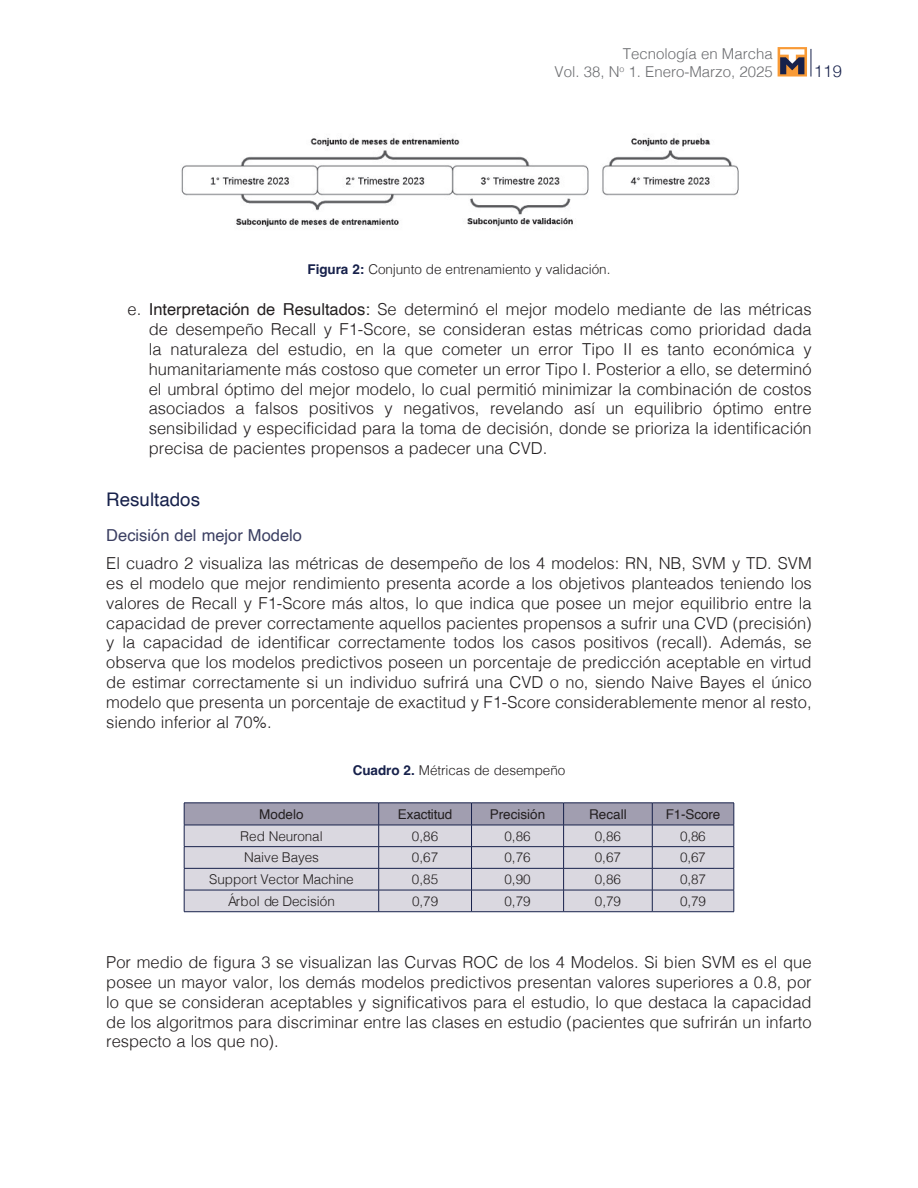
<style>
.page{position:relative;width:918px;height:1188px;background:#fff}
.page>*{position:absolute;margin:0;border:0;box-sizing:border-box;transform-origin:0 0}
.t1{font:18.75px "Helvetica";color:#17214b}
.t2{font:300 16.5px/19.8px "Helvetica";color:#231f20;text-align:justify}
.t3{font:16.5px "Helvetica";color:#3b3f62}
.t4{font:300 16.5px "Helvetica Neue";color:#17214b}
.t5{font:300 15px/18px "Helvetica";color:#6c6d70;text-align:right}
.t6{font:300 13.5px "Helvetica";letter-spacing:-.005em;color:#231f20}
.t7{font:13.5px "Helvetica";color:#231f20}
.s1{font-weight:700;color:#17214b}
.s2{font-weight:400}
</style>
<div class="page">
<svg style="left:811px;top:49px;width:1px;height:28px"></svg>
<svg style="left:778px;top:47px;width:29px;height:30px"></svg>
<svg style="left:780px;top:49px;width:24px;height:25px"></svg>
<img style="left:181px;top:137px;width:558px;height:90px">
<svg style="left:184px;top:803px;width:551px;height:109px"></svg>
<hr style="left:184px;top:825px;width:195px;height:1px;background:#17214b">
<hr style="left:379px;top:825px;width:93px;height:1px;background:#17214b">
<hr style="left:472px;top:825px;width:92px;height:1px;background:#17214b">
<hr style="left:564px;top:825px;width:88px;height:1px;background:#17214b">
<hr style="left:652px;top:825px;width:82px;height:1px;background:#17214b">
<p class="t5" style="left:555px;top:43px;width:220px">Tecnología en Marcha<br>Vol. 38, N<sup>o</sup> 1. Enero-Marzo, 2025</p>
<p class="t4" style="left:814px;top:57px;width:29px">119</p>
<p class="t6" style="left:308px;top:258px;width:304px"><span class="s1">Figura 2:</span> Conjunto de entrenamiento y validación.</p>
<p class="t2" style="left:149px;top:298px;width:664px;text-indent:-21px">e. <span class="s2">Interpretación de Resultados:</span> Se determinó el mejor modelo mediante de las métricas de desempeño Recall y F1-Score, se consideran estas métricas como prioridad dada la naturaleza del estudio, en la que cometer un error Tipo II es tanto económica y humanitariamente más costoso que cometer un error Tipo I. Posterior a ello, se determinó el umbral óptimo del mejor modelo, lo cual permitió minimizar la combinación de costos asociados a falsos positivos y negativos, revelando así un equilibrio óptimo entre sensibilidad y especificidad para la toma de decisión, donde se prioriza la identificación precisa de pacientes propensos a padecer una CVD.</p>
<p class="t1" style="left:106px;top:485px;width:95px">Resultados</p>
<p class="t3" style="left:106px;top:522px;width:197px">Decisión del mejor Modelo</p>
<p class="t2" style="left:106px;top:552px;width:707px">El cuadro 2 visualiza las métricas de desempeño de los 4 modelos: RN, NB, SVM y TD. SVM es el modelo que mejor rendimiento presenta acorde a los objetivos planteados teniendo los valores de Recall y F1-Score más altos, lo que indica que posee un mejor equilibrio entre la capacidad de prever correctamente aquellos pacientes propensos a sufrir una CVD (precisión) y la capacidad de identificar correctamente todos los casos positivos (recall). Además, se observa que los modelos predictivos poseen un porcentaje de predicción aceptable en virtud de estimar correctamente si un individuo sufrirá una CVD o no, siendo Naive Bayes el único modelo que presenta un porcentaje de exactitud y F1-Score considerablemente menor al resto, siendo inferior al 70%.</p>
<p class="t6" style="left:353px;top:759px;width:214px"><span class="s1">Cuadro 2.</span> Métricas de desempeño</p>
<p class="t7" style="left:259px;top:804px;width:46px">Modelo</p>
<p class="t7" style="left:398px;top:804px;width:56px">Exactitud</p>
<p class="t7" style="left:490px;top:804px;width:57px">Precisión</p>
<p class="t7" style="left:589px;top:804px;width:39px">Recall</p>
<p class="t7" style="left:666px;top:804px;width:56px">F1-Score</p>
<p class="t6" style="left:240px;top:824px;width:84px">Red Neuronal</p>
<p class="t6" style="left:412px;top:824px;width:28px">0,86</p>
<p class="t6" style="left:504px;top:824px;width:28px">0,86</p>
<p class="t6" style="left:595px;top:824px;width:28px">0,86</p>
<p class="t6" style="left:680px;top:824px;width:27px">0,86</p>
<p class="t6" style="left:244px;top:846px;width:76px">Naive Bayes</p>
<p class="t6" style="left:412px;top:846px;width:28px">0,67</p>
<p class="t6" style="left:504px;top:846px;width:28px">0,76</p>
<p class="t6" style="left:595px;top:846px;width:28px">0,67</p>
<p class="t6" style="left:680px;top:846px;width:27px">0,67</p>
<p class="t6" style="left:209px;top:868px;width:146px">Support Vector Machine</p>
<p class="t6" style="left:412px;top:868px;width:28px">0,85</p>
<p class="t6" style="left:504px;top:868px;width:28px">0,90</p>
<p class="t6" style="left:595px;top:868px;width:28px">0,86</p>
<p class="t6" style="left:680px;top:868px;width:27px">0,87</p>
<p class="t6" style="left:228px;top:889px;width:108px">A´rbol de Decisión</p>
<p class="t6" style="left:412px;top:889px;width:28px">0,79</p>
<p class="t6" style="left:504px;top:889px;width:28px">0,79</p>
<p class="t6" style="left:595px;top:889px;width:28px">0,79</p>
<p class="t6" style="left:680px;top:889px;width:27px">0,79</p>
<p class="t2" style="left:106px;top:951px;width:707px">Por medio de figura 3 se visualizan las Curvas ROC de los 4 Modelos. Si bien SVM es el que posee un mayor valor, los demás modelos predictivos presentan valores superiores a 0.8, por lo que se consideran aceptables y significativos para el estudio, lo que destaca la capacidad de los algoritmos para discriminar entre las clases en estudio (pacientes que sufrirán un infarto respecto a los que no).</p>
</div>
